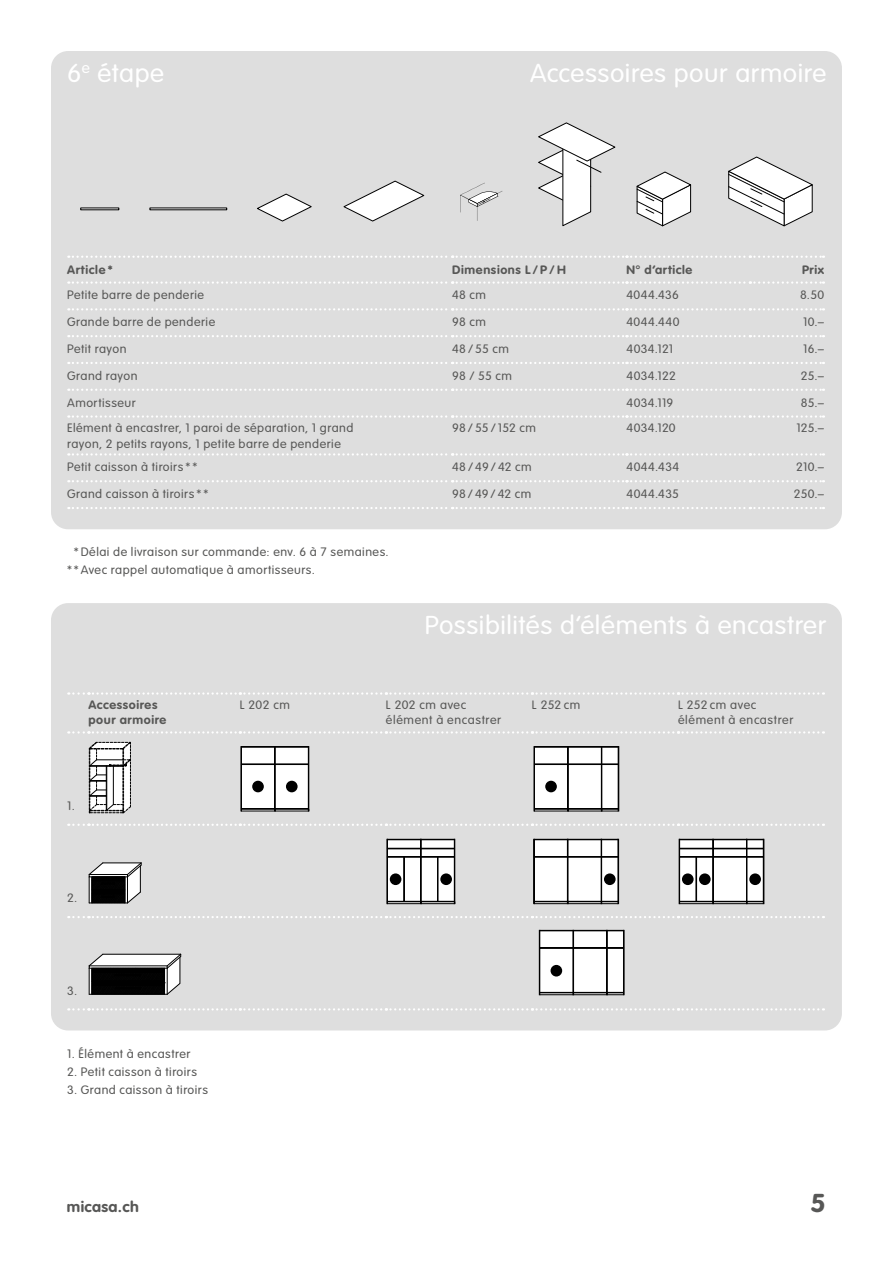
<style>
.page{position:relative;width:893px;height:1263px;background:#fff}
.page>*{position:absolute;margin:0;border:0;box-sizing:border-box;transform-origin:0 0}
.t1{font:300 25.5px "VAG Rounded";letter-spacing:.02em;color:#fff;scale:1.05 1}
.t2{font:700 25.5px "VAG Rounded";color:#575756;scale:1.05 1}
.t3{font:700 15px "VAG Rounded";letter-spacing:.02em;color:#575756;scale:1.05 1}
.t4{font:300 12px/15px "VAG Rounded";letter-spacing:.04em;color:#575756;scale:1.05 1}
.t5{font:700 12px/15px "VAG Rounded";letter-spacing:.045em;color:#575756;scale:1.05 1}
</style>
<div class="page">
<div style="left:51px;top:51px;width:791px;height:478px;background:#dedede;border-radius:17px"></div>
<svg style="left:68px;top:281px;width:756px;height:3px"></svg>
<svg style="left:68px;top:308px;width:756px;height:2px"></svg>
<svg style="left:68px;top:335px;width:756px;height:2px"></svg>
<svg style="left:68px;top:362px;width:756px;height:2px"></svg>
<svg style="left:68px;top:389px;width:756px;height:2px"></svg>
<svg style="left:68px;top:415px;width:756px;height:3px"></svg>
<svg style="left:68px;top:453px;width:756px;height:3px"></svg>
<svg style="left:68px;top:480px;width:756px;height:2px"></svg>
<svg style="left:68px;top:507px;width:756px;height:2px"></svg>
<svg style="left:68px;top:256px;width:756px;height:2px"></svg>
<div style="left:51px;top:603px;width:791px;height:427px;background:#dedede;border-radius:17px"></div>
<svg style="left:68px;top:731px;width:756px;height:2px"></svg>
<svg style="left:68px;top:824px;width:756px;height:2px"></svg>
<svg style="left:68px;top:916px;width:756px;height:2px"></svg>
<svg style="left:68px;top:1008px;width:756px;height:2px"></svg>
<svg style="left:68px;top:692px;width:756px;height:3px"></svg>
<svg style="left:89px;top:742px;width:42px;height:71px;background:#bfbfbf"></svg>
<hr style="left:241px;top:811px;width:34px;height:1px;background:#000">
<hr style="left:275px;top:811px;width:33px;height:1px;background:#000">
<svg style="left:241px;top:747px;width:69px;height:64px;background:#ddd"></svg>
<div style="left:275px;top:764px;width:34px;height:1px;border:1px solid #000"></div>
<div style="left:241px;top:746px;width:34px;height:1px;border:1px solid #000"></div>
<div style="left:275px;top:746px;width:34px;height:1px;border:1px solid #000"></div>
<div style="left:286px;top:781px;width:12px;height:11px;background:#000;border-radius:50%"></div>
<div style="left:252px;top:781px;width:12px;height:11px;background:#000;border-radius:50%"></div>
<svg style="left:534px;top:746px;width:85px;height:66px;background:#d6d6d6"></svg>
<div style="left:545px;top:781px;width:12px;height:11px;background:#000;border-radius:50%"></div>
<svg style="left:88px;top:862px;width:54px;height:42px;background:#757575"></svg>
<svg style="left:387px;top:839px;width:69px;height:65px;background:#cbcbcb"></svg>
<div style="left:421px;top:839px;width:34px;height:1px;border:1px solid #000"></div>
<div style="left:440px;top:873px;width:12px;height:12px;background:#000;border-radius:50%"></div>
<div style="left:390px;top:873px;width:11px;height:12px;background:#000;border-radius:50%"></div>
<div style="left:533px;top:839px;width:1px;height:65px;border:1px solid #000"></div>
<svg style="left:534px;top:839px;width:85px;height:65px;background:#dcdcdc"></svg>
<div style="left:534px;top:839px;width:34px;height:1px;border:1px solid #000"></div>
<div style="left:568px;top:839px;width:33px;height:1px;border:1px solid #000"></div>
<div style="left:604px;top:873px;width:12px;height:12px;background:#000;border-radius:50%"></div>
<svg style="left:679px;top:839px;width:85px;height:65px;background:#cdcdcd"></svg>
<div style="left:682px;top:873px;width:12px;height:12px;background:#000;border-radius:50%"></div>
<div style="left:699px;top:873px;width:12px;height:12px;background:#000;border-radius:50%"></div>
<div style="left:749px;top:873px;width:12px;height:12px;background:#000;border-radius:50%"></div>
<svg style="left:88px;top:953px;width:93px;height:42px;background:#636363"></svg>
<svg style="left:539px;top:930px;width:85px;height:65px;background:#d8d8d8"></svg>
<div style="left:551px;top:965px;width:11px;height:11px;background:#000;border-radius:50%"></div>
<svg style="left:728px;top:156px;width:85px;height:71px"></svg>
<svg style="left:636px;top:171px;width:56px;height:56px"></svg>
<svg style="left:257px;top:193px;width:55px;height:29px"></svg>
<svg style="left:460px;top:183px;width:42px;height:37px"></svg>
<svg style="left:343px;top:180px;width:82px;height:42px"></svg>
<svg style="left:538px;top:122px;width:78px;height:105px"></svg>
<h1 class="t1" style="left:67px;top:58px;width:94px">6<sup>e</sup> étape</h1>
<h1 class="t1" style="left:530px;top:58px;width:284px">Accessoires pour armoire</h1>
<p class="t5" style="left:67px;top:262px;width:45px">Article *</p>
<p class="t5" style="left:452px;top:262px;width:110px">Dimensions L / P / H</p>
<p class="t5" style="left:626px;top:262px;width:64px">N° d’article</p>
<p class="t5" style="left:802px;top:262px;width:23px">Prix</p>
<p class="t4" style="left:67px;top:288px;width:132px">Petite barre de penderie</p>
<p class="t4" style="left:452px;top:288px;width:34px">48 cm</p>
<p class="t4" style="left:626px;top:288px;width:51px">4044.436</p>
<p class="t4" style="left:800px;top:288px;width:24px">8.50</p>
<p class="t4" style="left:67px;top:314px;width:142px">Grande barre de penderie</p>
<p class="t4" style="left:452px;top:314px;width:34px">98 cm</p>
<p class="t4" style="left:626px;top:314px;width:52px">4044.440</p>
<p class="t4" style="left:803px;top:314px;width:22px">10.–</p>
<p class="t4" style="left:67px;top:341px;width:58px">Petit rayon</p>
<p class="t4" style="left:452px;top:341px;width:56px">48 / 55 cm</p>
<p class="t4" style="left:626px;top:341px;width:46px">4034.121</p>
<p class="t4" style="left:803px;top:341px;width:21px">16.–</p>
<p class="t4" style="left:67px;top:368px;width:68px">Grand rayon</p>
<p class="t4" style="left:452px;top:368px;width:58px">98 / 55 cm</p>
<p class="t4" style="left:626px;top:368px;width:48px">4034.122</p>
<p class="t4" style="left:801px;top:368px;width:24px">25.–</p>
<p class="t4" style="left:67px;top:395px;width:67px">Amortisseur</p>
<p class="t4" style="left:626px;top:395px;width:46px">4034.119</p>
<p class="t4" style="left:801px;top:395px;width:24px">85.–</p>
<p class="t4" style="left:67px;top:419px;width:274px;line-height:16.5px">Elément à encastrer, 1 paroi de séparation, 1 grand rayon, 2 petits rayons, 1 petite barre de penderie</p>
<p class="t4" style="left:452px;top:420px;width:81px">98 / 55 / 152 cm</p>
<p class="t4" style="left:626px;top:420px;width:48px">4034.120</p>
<p class="t4" style="left:796px;top:420px;width:28px">125.–</p>
<p class="t4" style="left:67px;top:459px;width:125px">Petit caisson à tiroirs **</p>
<p class="t4" style="left:452px;top:459px;width:77px">48/49/42 cm</p>
<p class="t4" style="left:626px;top:459px;width:52px">4044.434</p>
<p class="t4" style="left:796px;top:459px;width:28px">210.–</p>
<p class="t4" style="left:67px;top:486px;width:136px">Grand caisson à tiroirs **</p>
<p class="t4" style="left:452px;top:486px;width:77px">98/49/42 cm</p>
<p class="t4" style="left:626px;top:486px;width:51px">4044.435</p>
<p class="t4" style="left:794px;top:486px;width:30px">250.–</p>
<p class="t4" style="left:67px;top:542px;width:308px;line-height:18px;text-indent:7px">* Délai de livraison sur commande: env. 6 à 7 semaines. ** Avec rappel automatique à amortisseurs.</p>
<h1 class="t1" style="left:425px;top:610px;width:384px">Possibilités d’éléments à encastrer</h1>
<p class="t5" style="left:88px;top:697px;width:76px">Accessoires pour armoire</p>
<p class="t4" style="left:240px;top:697px;width:49px">L 202 cm</p>
<p class="t4" style="left:386px;top:697px;width:111px">L 202 cm avec élément à encastrer</p>
<p class="t4" style="left:532px;top:697px;width:48px">L 252 cm</p>
<p class="t4" style="left:678px;top:697px;width:111px">L 252 cm avec élément à encastrer</p>
<p class="t4" style="left:67px;top:798px;width:9px">1.</p>
<p class="t4" style="left:67px;top:890px;width:11px">2.</p>
<p class="t4" style="left:67px;top:983px;width:11px">3.</p>
<p class="t4" style="left:67px;top:1046px;width:119px">1. Élément à encastrer</p>
<p class="t4" style="left:67px;top:1064px;width:125px">2. Petit caisson à tiroirs</p>
<p class="t4" style="left:67px;top:1082px;width:136px">3. Grand caisson à tiroirs</p>
<p class="t3" style="left:67px;top:1198px;width:70px">micasa.ch</p>
<h1 class="t2" style="left:811px;top:1188px;width:16px">5</h1>
</div>
